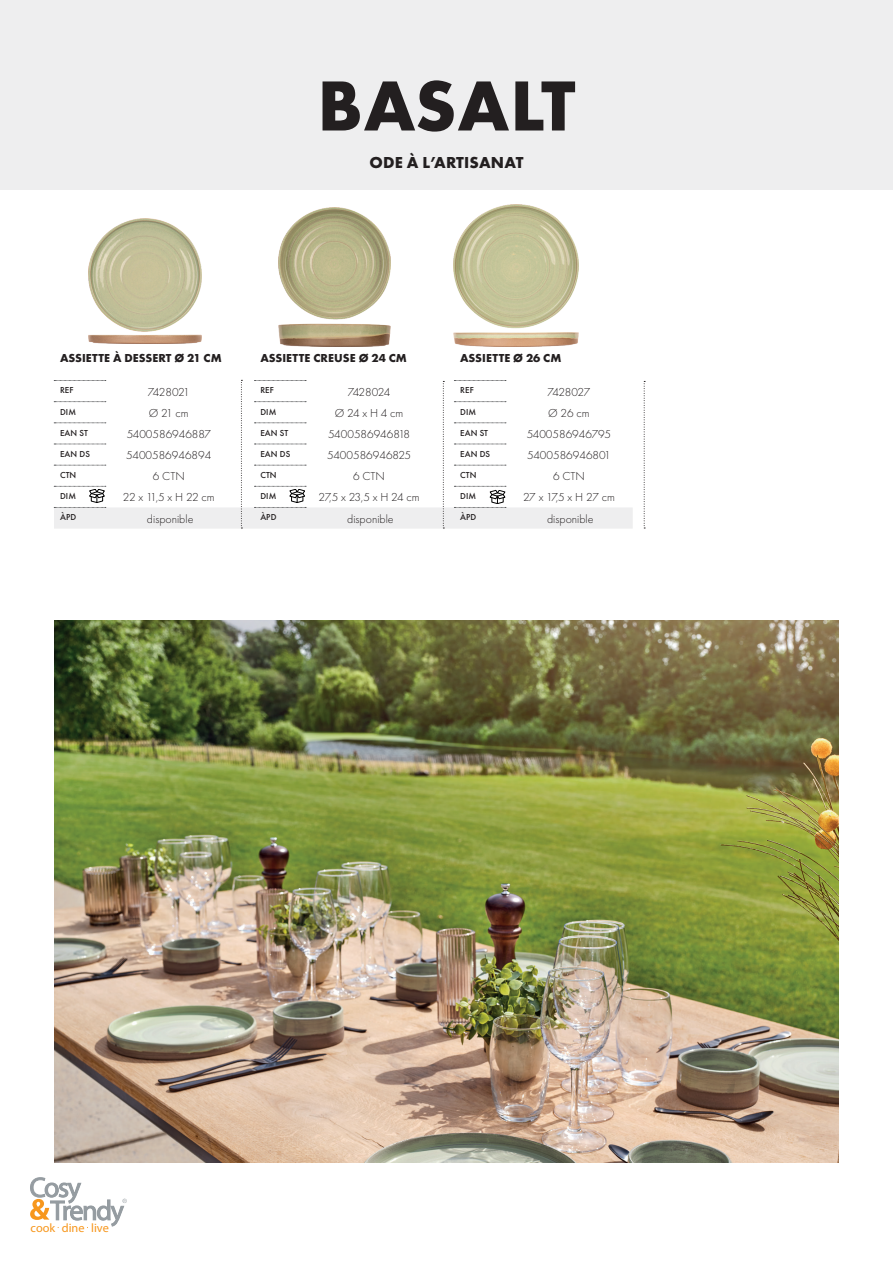
<style>
.page{position:relative;width:893px;height:1263px;background:#fff}
.page>*{position:absolute;margin:0;border:0;box-sizing:border-box;transform-origin:0 0}
.t1{font:700 73.5px "Futura PT";letter-spacing:.01em;color:#231f20}
.t2{font:700 16.5px "Futura PT";letter-spacing:.01em;color:#231f20}
.t3{font:12.3px "Myriad Pro";color:#f7971d}
.t4{font:300 12px "Futura PT";color:#231f20}
.t5{font:700 12px "Futura PT";letter-spacing:.01em;color:#231f20}
.t6{font:300 12px "Futura PT";letter-spacing:-.045em;color:#231f20}
.t7{font:300 12px "Futura PT";letter-spacing:-.03em;color:#231f20}
.t8{font:500 9px "Futura PT";letter-spacing:.01em;color:#231f20}
</style>
<div class="page">
<div style="left:0;top:0;width:893px;height:189px;background:#eeeeef"></div>
<img style="left:54px;top:620px;width:785px;height:542px">
<svg style="left:644px;top:381px;width:1px;height:148px"></svg>
<svg style="left:54px;top:380px;width:579px;height:149px"></svg>
<img style="left:454px;top:204px;width:125px;height:143px">
<img style="left:279px;top:207px;width:112px;height:140px">
<img style="left:89px;top:218px;width:113px;height:126px">
<svg style="left:30px;top:1177px;width:97px;height:51px"></svg>
<h1 class="t1" style="left:317px;top:59px;width:260px">BASALT</h1>
<h2 class="t2" style="left:369px;top:152px;width:155px">ODE À L’ARTISANAT</h2>
<p class="t5" style="left:60px;top:350px;width:163px">ASSIETTE À DESSERT Ø 21 CM</p>
<p class="t5" style="left:260px;top:350px;width:148px">ASSIETTE CREUSE Ø 24 CM</p>
<p class="t5" style="left:460px;top:350px;width:103px">ASSIETTE Ø 26 CM</p>
<p class="t8" style="left:60px;top:385px;width:15px">REF</p>
<p class="t6" style="left:148px;top:385px;width:43px">7428021</p>
<p class="t8" style="left:260px;top:385px;width:15px">REF</p>
<p class="t6" style="left:348px;top:385px;width:44px">7428024</p>
<p class="t8" style="left:460px;top:385px;width:15px">REF</p>
<p class="t7" style="left:547px;top:385px;width:45px">7428027</p>
<p class="t8" style="left:60px;top:406px;width:18px">DIM</p>
<p class="t4" style="left:149px;top:406px;width:41px">Ø 21 cm</p>
<p class="t8" style="left:260px;top:406px;width:18px">DIM</p>
<p class="t4" style="left:335px;top:406px;width:70px">Ø 24 x H 4 cm</p>
<p class="t8" style="left:460px;top:406px;width:18px">DIM</p>
<p class="t4" style="left:548px;top:406px;width:43px">Ø 26 cm</p>
<p class="t8" style="left:60px;top:427px;width:29px">EAN ST</p>
<p class="t4" style="left:127px;top:427px;width:86px">5400586946887</p>
<p class="t8" style="left:260px;top:427px;width:29px">EAN ST</p>
<p class="t4" style="left:328px;top:427px;width:83px">5400586946818</p>
<p class="t8" style="left:460px;top:427px;width:29px">EAN ST</p>
<p class="t4" style="left:527px;top:427px;width:86px">5400586946795</p>
<p class="t8" style="left:60px;top:448px;width:32px">EAN DS</p>
<p class="t4" style="left:126px;top:448px;width:87px">5400586946894</p>
<p class="t8" style="left:260px;top:448px;width:32px">EAN DS</p>
<p class="t4" style="left:327px;top:448px;width:85px">5400586946825</p>
<p class="t8" style="left:460px;top:448px;width:32px">EAN DS</p>
<p class="t4" style="left:527px;top:448px;width:85px">5400586946801</p>
<p class="t8" style="left:60px;top:470px;width:18px">CTN</p>
<p class="t4" style="left:153px;top:469px;width:33px">6 CTN</p>
<p class="t8" style="left:260px;top:470px;width:18px">CTN</p>
<p class="t4" style="left:353px;top:469px;width:33px">6 CTN</p>
<p class="t8" style="left:460px;top:470px;width:18px">CTN</p>
<p class="t4" style="left:553px;top:469px;width:33px">6 CTN</p>
<p class="t8" style="left:60px;top:491px;width:18px">DIM</p>
<p class="t4" style="left:123px;top:491px;width:93px">22 x 11,5 x H 22 cm</p>
<p class="t8" style="left:260px;top:491px;width:18px">DIM</p>
<p class="t4" style="left:318px;top:491px;width:103px">27,5 x 23,5 x H 24 cm</p>
<p class="t8" style="left:460px;top:491px;width:18px">DIM</p>
<p class="t4" style="left:523px;top:491px;width:93px">27 x 17,5 x H 27 cm</p>
<p class="t8" style="left:60px;top:512px;width:18px">ÀPD</p>
<p class="t4" style="left:147px;top:512px;width:48px">disponible</p>
<p class="t8" style="left:260px;top:512px;width:18px">ÀPD</p>
<p class="t4" style="left:347px;top:512px;width:48px">disponible</p>
<p class="t8" style="left:460px;top:512px;width:18px">ÀPD</p>
<p class="t4" style="left:547px;top:512px;width:48px">disponible</p>
<p class="t3" style="left:31px;top:1220px;width:80px">cook dine live</p>
</div>
